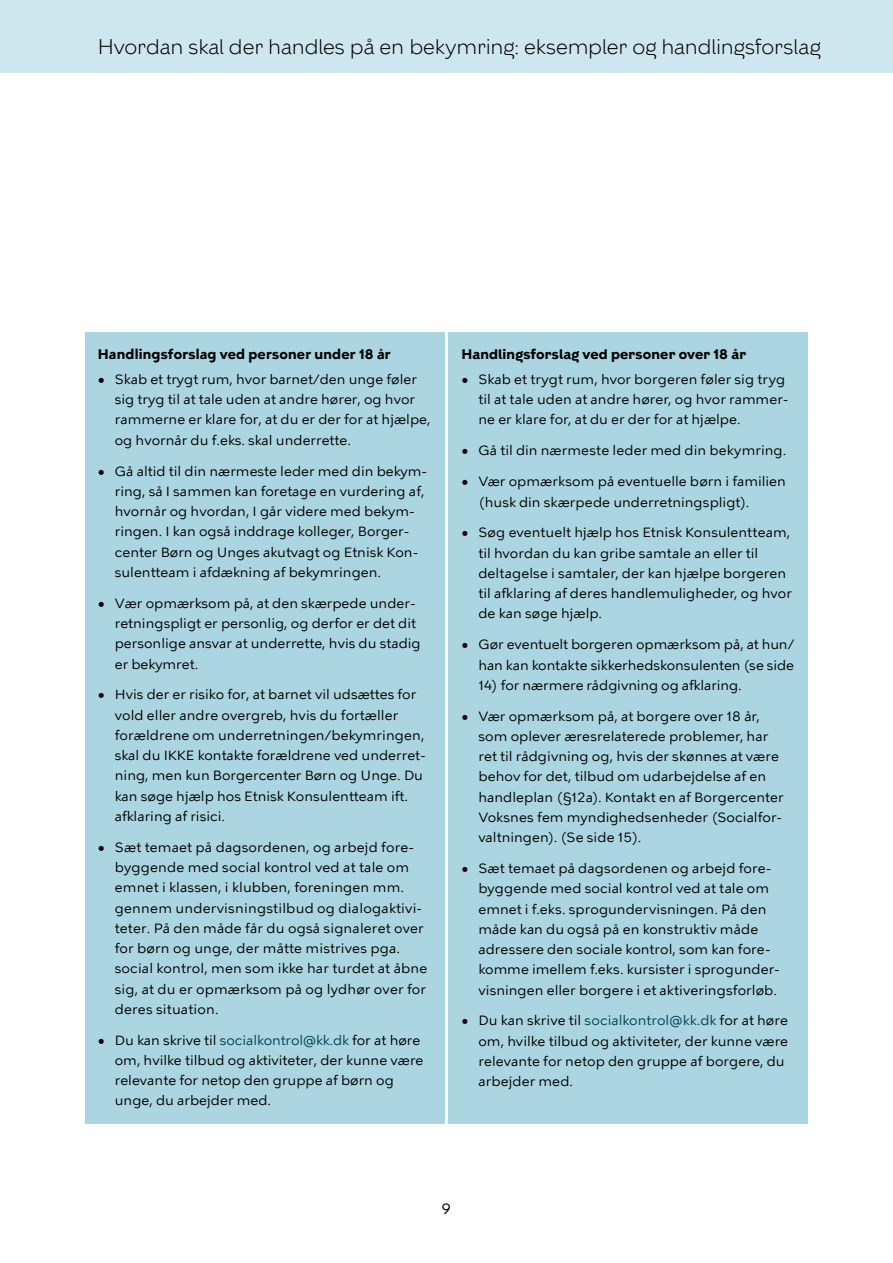
<style>
.page{position:relative;width:893px;height:1263px;background:#fff}
.page>*{position:absolute;margin:0;border:0;box-sizing:border-box;transform-origin:0 0}
.t1{font:300 21px "KBH";letter-spacing:-.005em;color:#000}
.t2{font:15px "KBH";color:#000}
.t3{font:13.5px/20.2px "KBH Tekst";color:#000}
.t4{font:700 13.5px "KBH Tekst";letter-spacing:.015em;color:#000}
.t5{font:700 13.5px "KBH";letter-spacing:.015em;color:#000}
.s1{color:#004556}
</style>
<div class="page">
<div style="left:85px;top:332px;width:359px;height:791px;background:#abd5e0"></div>
<div style="left:449px;top:332px;width:359px;height:791px;background:#abd5e0"></div>
<div style="left:0;top:0;width:893px;height:72px;background:#cee6ed"></div>
<h1 class="t1" style="left:98px;top:33px;width:724px">Hvordan skal der handles på en bekymring: eksempler og handlingsforslag</h1>
<h3 class="t4" style="left:98px;top:346px;width:294px">Handlingsforslag ved personer under 18 år</h3>
<p class="t3" style="left:115px;top:369px;width:317px;text-indent:-17px">• Skab et trygt rum, hvor barnet/den unge føler sig tryg til at tale uden at andre hører, og hvor rammerne er klare for, at du er der for at hjælpe, og hvornår du f.eks. skal underrette.</p>
<p class="t3" style="left:115px;top:461px;width:314px;text-indent:-17px">• Gå altid til din nærmeste leder med din bekym&shy;ring, så I sammen kan foretage en vurdering af, hvornår og hvordan, I går videre med bekym&shy;ringen. I kan også inddrage kolleger, Borger&shy;center Børn og Unges akutvagt og Etnisk Kon&shy;sulentteam i afdækning af bekymringen.</p>
<p class="t3" style="left:115px;top:593px;width:307px;text-indent:-17px">• Vær opmærksom på, at den skærpede under&shy;retningspligt er personlig, og derfor er det dit personlige ansvar at underrette, hvis du stadig er bekymret.</p>
<p class="t3" style="left:115px;top:684px;width:313px;text-indent:-17px">• Hvis der er risiko for, at barnet vil udsættes for vold eller andre overgreb, hvis du fortæller forældrene om underretningen/bekymringen, skal du IKKE kontakte forældrene ved underret&shy;ning, men kun Borgercenter Børn og Unge. Du kan søge hjælp hos Etnisk Konsulentteam ift. afklaring af risici.</p>
<p class="t3" style="left:115px;top:837px;width:314px;text-indent:-17px">• Sæt temaet på dagsordenen, og arbejd fore&shy;byggende med social kontrol ved at tale om emnet i klassen, i klubben, foreningen mm. gennem undervisningstilbud og dialogaktivi&shy;teter. På den måde får du også signaleret over for børn og unge, der måtte mistrives pga. social kontrol, men som ikke har turdet at åbne sig, at du er opmærksom på og lydhør over for deres situation.</p>
<p class="t3" style="left:115px;top:1030px;width:310px;text-indent:-17px">• Du kan skrive til <span class="s1">socialkontrol@kk.dk</span> for at høre om, hvilke tilbud og aktiviteter, der kunne være relevante for netop den gruppe af børn og unge, du arbejder med.</p>
<h3 class="t5" style="left:461px;top:346px;width:286px">Handlingsforslag ved personer over 18 år</h3>
<p class="t3" style="left:478px;top:369px;width:312px;text-indent:-17px">• Skab et trygt rum, hvor borgeren føler sig tryg til at tale uden at andre hører, og hvor rammer&shy;ne er klare for, at du er der for at hjælpe.</p>
<p class="t3" style="left:461px;top:440px;width:326px">• Gå til din nærmeste leder med din bekymring.</p>
<p class="t3" style="left:478px;top:471px;width:309px;text-indent:-17px">• Vær opmærksom på eventuelle børn i familien (husk din skærpede underretningspligt).</p>
<p class="t3" style="left:478px;top:522px;width:315px;text-indent:-17px">• Søg eventuelt hjælp hos Etnisk Konsulentteam, til hvordan du kan gribe samtale an eller til deltagelse i samtaler, der kan hjælpe borgeren til afklaring af deres handlemuligheder, og hvor de kan søge hjælp.</p>
<p class="t3" style="left:461px;top:634px;width:334px;text-align:right">• Gør eventuelt borgeren opmærksom på, at hun/ han kan kontakte sikkerhedskonsulenten (se side</p>
<p class="t3" style="left:478px;top:675px;width:265px">14) for nærmere rådgivning og afklaring.</p>
<p class="t3" style="left:478px;top:706px;width:307px;text-indent:-17px">• Vær opmærksom på, at borgere over 18 år, som oplever æresrelaterede problemer, har ret til rådgivning og, hvis der skønnes at være behov for det, tilbud om udarbejdelse af en handleplan (§12a). Kontakt en af Borgercenter Voksnes fem myndighedsenheder (Socialfor&shy;valtningen). (Se side 15).</p>
<p class="t3" style="left:478px;top:858px;width:303px;text-indent:-17px">• Sæt temaet på dagsordenen og arbejd fore&shy;byggende med social kontrol ved at tale om emnet i f.eks. sprogundervisningen. På den måde kan du også på en konstruktiv måde adressere den sociale kontrol, som kan fore&shy;komme imellem f.eks. kursister i sprogunder&shy;visningen eller borgere i et aktiveringsforløb.</p>
<p class="t3" style="left:478px;top:1010px;width:311px;text-indent:-17px">• Du kan skrive til <span class="s1">socialkontrol@kk.dk</span> for at høre om, hvilke tilbud og aktiviteter, der kunne være relevante for netop den gruppe af borgere, du arbejder med.</p>
<p class="t2" style="left:442px;top:1200px;width:11px">9</p>
</div>
